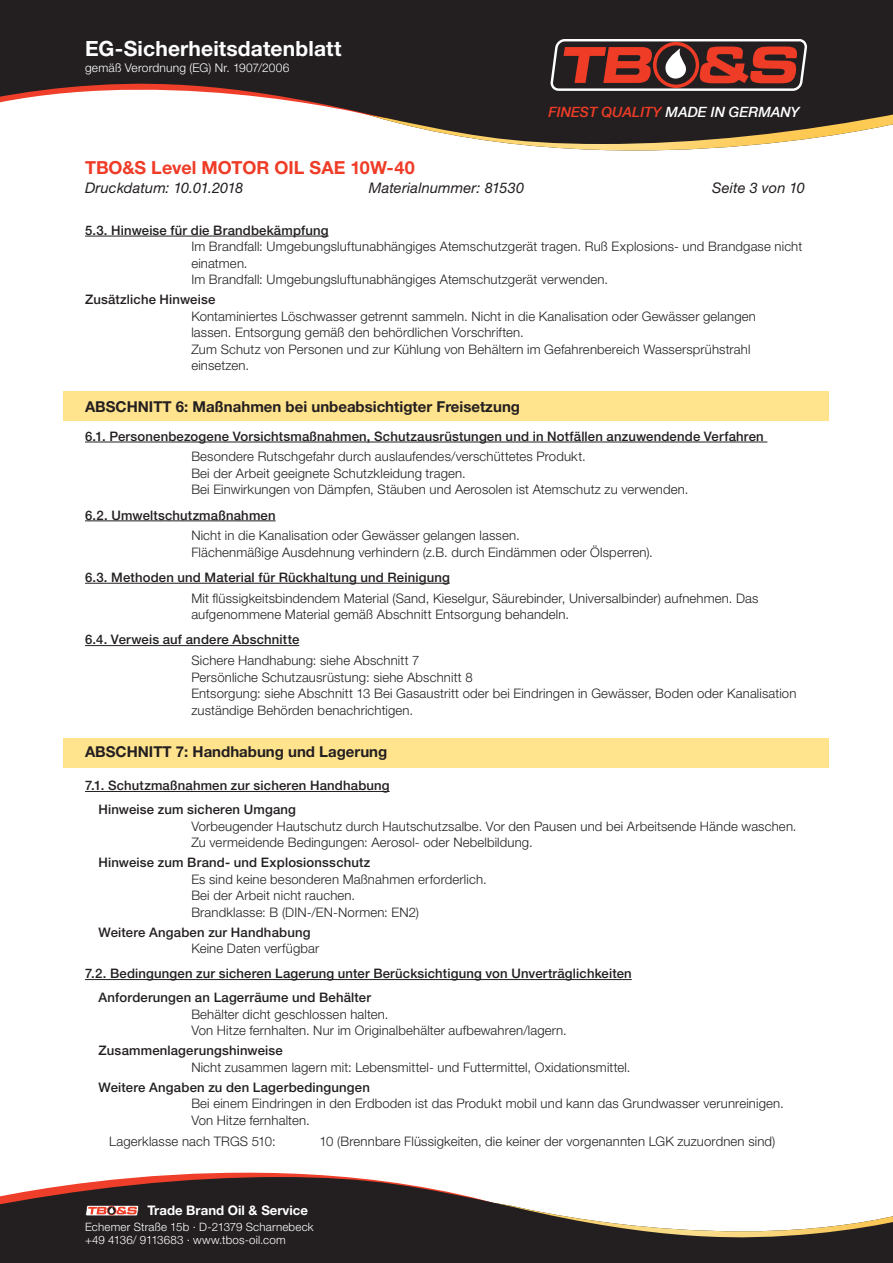
<style>
.page{position:relative;width:893px;height:1263px;background:#fff}
.page>*{position:absolute;margin:0;border:0;box-sizing:border-box;transform-origin:0 0}
.t1{font:700 21px "Helvetica Neue LT Std";letter-spacing:.005em;color:#fff}
.t2{font:700 18px "Helvetica Neue LT Std";color:#ef3c27}
.t3{font:700 15px "Helvetica Neue LT Std";color:#231f20}
.t4{font:italic 14.7px "Helvetica Neue LT Std";letter-spacing:.01em;color:#231f20}
.t5{font:italic 500 14.1px "Helvetica Neue";color:#ef3c27}
.t6{font:300 13.2px/16.5px "Helvetica Neue LT Std";letter-spacing:.01em;color:#231f20}
.t7{font:500 13.2px/24.2px "Helvetica Neue LT Std";letter-spacing:.015em;color:#231f20}
.t8{font:700 13.2px "Helvetica Neue LT Std";color:#fff}
.t9{font:300 12px "Helvetica Neue LT Std";letter-spacing:.015em;color:#fff}
.t10{font:300 11.55px/13.6px "Helvetica Neue LT Std";letter-spacing:.015em;color:#fff}
.s1{color:#fff}
</style>
<div class="page">
<img style="left:515px;top:144px;width:248px;height:7px">
<svg style="left:143px;top:1172px;width:202px;height:5px"></svg>
<svg style="left:0;top:0;width:893px;height:144px;fill:#231f20"></svg>
<svg style="left:0;top:1177px;width:893px;height:86px;fill:#231f20"></svg>
<svg style="left:549px;top:38px;width:259px;height:54px;background:#84463f"></svg>
<svg style="left:85px;top:1205px;width:54px;height:11px"></svg>
<div style="left:64px;top:738px;width:765px;height:29px;background:#ffe38d"></div>
<div style="left:64px;top:391px;width:765px;height:30px;background:#ffe38d"></div>
<hr style="left:85px;top:236px;width:244px;height:1px;background:#231f20">
<hr style="left:85px;top:442px;width:682px;height:1px;background:#231f20">
<hr style="left:85px;top:520px;width:191px;height:1px;background:#231f20">
<hr style="left:85px;top:583px;width:365px;height:1px;background:#231f20">
<hr style="left:85px;top:645px;width:214px;height:1px;background:#231f20">
<hr style="left:85px;top:791px;width:305px;height:1px;background:#231f20">
<hr style="left:85px;top:979px;width:547px;height:1px;background:#231f20">
<h1 class="t1" style="left:85px;top:35px;width:258px">EG-Sicherheitsdatenblatt</h1>
<p class="t9" style="left:85px;top:61px;width:206px">gemäß Verordnung (EG) Nr. 1907/2006</p>
<p class="t5" style="left:549px;top:100px;width:253px">FINEST QUALITY <span class="s1">MADE IN GERMANY</span></p>
<h2 class="t2" style="left:85px;top:157px;width:331px">TBO&amp;S Level MOTOR OIL SAE 10W-40</h2>
<p class="t4" style="left:85px;top:179px;width:160px">Druckdatum: 10.01.2018</p>
<p class="t4" style="left:369px;top:179px;width:157px">Materialnummer: 81530</p>
<p class="t4" style="left:712px;top:179px;width:94px">Seite 3 von 10</p>
<p class="t7" style="left:85px;top:218px;width:245px">5.3. Hinweise für die Brandbekämpfung</p>
<p class="t6" style="left:191px;top:238px;width:612px">Im Brandfall: Umgebungsluftunabhängiges Atemschutzgerät tragen. Ruß Explosions- und Brandgase nicht einatmen.<br>Im Brandfall: Umgebungsluftunabhängiges Atemschutzgerät verwenden.</p>
<p class="t7" style="left:85px;top:287px;width:132px">Zusätzliche Hinweise</p>
<p class="t6" style="left:191px;top:307px;width:566px">Kontaminiertes Löschwasser getrennt sammeln. Nicht in die Kanalisation oder Gewässer gelangen lassen. Entsorgung gemäß den behördlichen Vorschriften.<br>Zum Schutz von Personen und zur Kühlung von Behältern im Gefahrenbereich Wassersprühstrahl einsetzen.</p>
<p class="t3" style="left:85px;top:398px;width:436px">ABSCHNITT 6: Maßnahmen bei unbeabsichtigter Freisetzung</p>
<p class="t7" style="left:85px;top:424px;width:680px">6.1. Personenbezogene Vorsichtsmaßnahmen, Schutzausrüstungen und in Notfällen anzuwendende Verfahren</p>
<p class="t6" style="left:191px;top:448px;width:499px">Besondere Rutschgefahr durch auslaufendes/verschüttetes Produkt.<br>Bei der Arbeit geeignete Schutzkleidung tragen.<br>Bei Einwirkungen von Dämpfen, Stäuben und Aerosolen ist Atemschutz zu verwenden.</p>
<p class="t7" style="left:85px;top:503px;width:192px">6.2. Umweltschutzmaßnahmen</p>
<p class="t6" style="left:191px;top:527px;width:463px">Nicht in die Kanalisation oder Gewässer gelangen lassen.<br>Flächenmäßige Ausdehnung verhindern (z.B. durch Eindämmen oder Ölsperren).</p>
<p class="t7" style="left:85px;top:565px;width:366px">6.3. Methoden und Material für Rückhaltung und Reinigung</p>
<p class="t6" style="left:191px;top:589px;width:569px">Mit flüssigkeitsbindendem Material (Sand, Kieselgur, Säurebinder, Universalbinder) aufnehmen. Das aufgenommene Material gemäß Abschnitt Entsorgung behandeln.</p>
<p class="t7" style="left:85px;top:627px;width:216px">6.4. Verweis auf andere Abschnitte</p>
<p class="t6" style="left:191px;top:652px;width:607px">Sichere Handhabung: siehe Abschnitt 7<br>Persönliche Schutzausrüstung: siehe Abschnitt 8<br>Entsorgung: siehe Abschnitt 13 Bei Gasaustritt oder bei Eindringen in Gewässer, Boden oder Kanalisation zuständige Behörden benachrichtigen.</p>
<p class="t3" style="left:85px;top:742px;width:304px">ABSCHNITT 7: Handhabung und Lagerung</p>
<p class="t7" style="left:99px;top:773px;width:293px;text-indent:-14px">7.1. Schutzmaßnahmen zur sicheren Handhabung<br>Hinweise zum sicheren Umgang</p>
<p class="t6" style="left:191px;top:817px;width:607px">Vorbeugender Hautschutz durch Hautschutzsalbe. Vor den Pausen und bei Arbeitsende Hände waschen.<br>Zu vermeidende Bedingungen: Aerosol- oder Nebelbildung.</p>
<p class="t7" style="left:99px;top:850px;width:273px">Hinweise zum Brand- und Explosionsschutz</p>
<p class="t6" style="left:191px;top:870px;width:297px">Es sind keine besonderen Maßnahmen erforderlich.<br>Bei der Arbeit nicht rauchen.<br>Brandklasse: B (DIN-/EN-Normen: EN2)</p>
<p class="t7" style="left:99px;top:920px;width:213px">Weitere Angaben zur Handhabung</p>
<p class="t6" style="left:191px;top:940px;width:129px">Keine Daten verfügbar</p>
<p class="t7" style="left:99px;top:961px;width:535px;text-indent:-14px">7.2. Bedingungen zur sicheren Lagerung unter Berücksichtigung von Unverträglichkeiten<br>Anforderungen an Lagerräume und Behälter</p>
<p class="t6" style="left:191px;top:1006px;width:377px">Behälter dicht geschlossen halten.<br>Von Hitze fernhalten. Nur im Originalbehälter aufbewahren/lagern.</p>
<p class="t7" style="left:99px;top:1038px;width:186px">Zusammenlagerungshinweise</p>
<p class="t6" style="left:191px;top:1058px;width:441px">Nicht zusammen lagern mit: Lebensmittel- und Futtermittel, Oxidationsmittel.</p>
<p class="t7" style="left:99px;top:1075px;width:273px">Weitere Angaben zu den Lagerbedingungen</p>
<p class="t6" style="left:191px;top:1095px;width:594px">Bei einem Eindringen in den Erdboden ist das Produkt mobil und kann das Grundwasser verunreinigen.<br>Von Hitze fernhalten.</p>
<p class="t6" style="left:109px;top:1132px;width:168px">Lagerklasse nach TRGS 510:</p>
<p class="t6" style="left:320px;top:1132px;width:457px">10 (Brennbare Flüssigkeiten, die keiner der vorgenannten LGK zuzuordnen sind)</p>
<p class="t8" style="left:147px;top:1202px;width:162px">Trade Brand Oil &amp; Service</p>
<p class="t10" style="left:85px;top:1220px;width:230px">Echemer Straße 15b · D-21379 Scharnebeck +49 4136/ 9113683 · www.tbos-oil.com</p>
</div>
